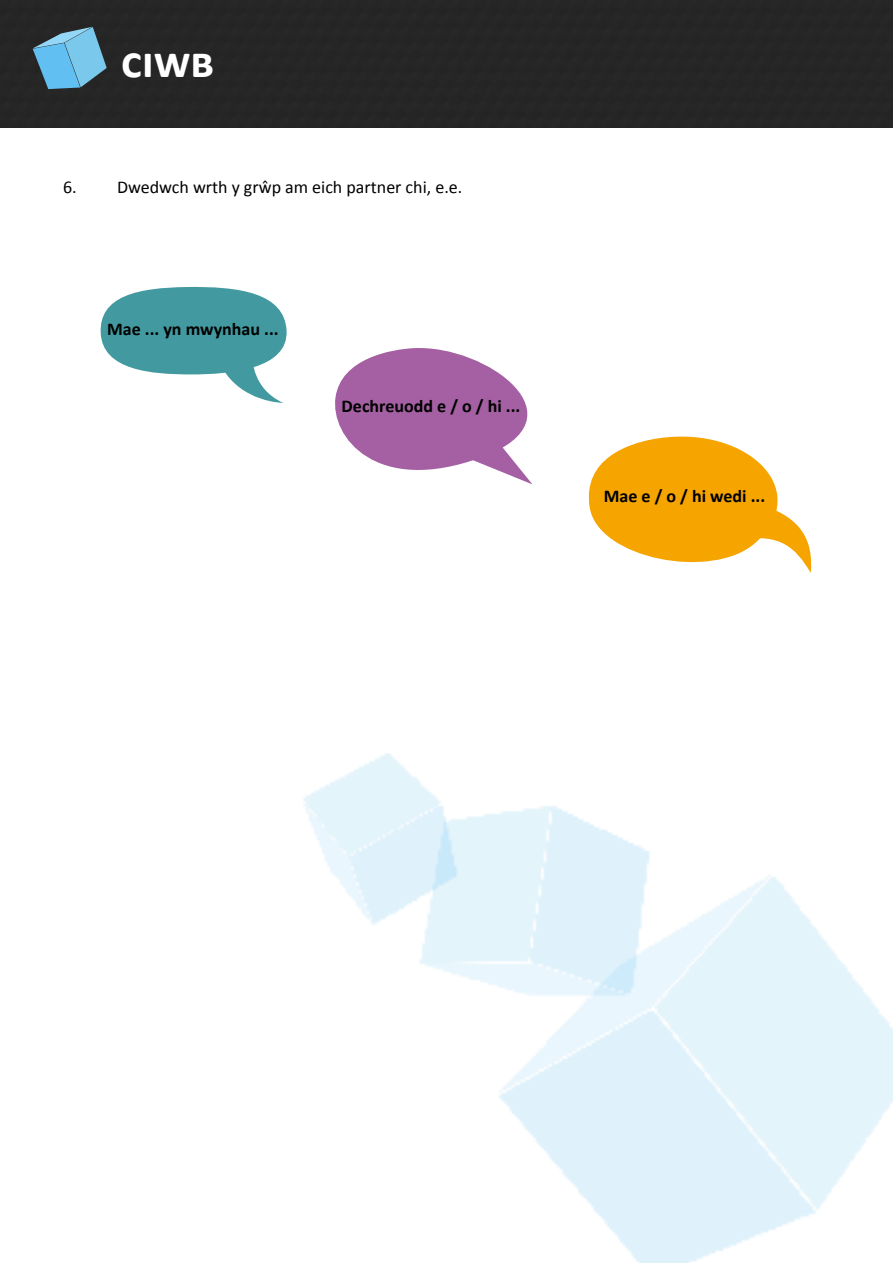
<style>
.page{position:relative;width:893px;height:1263px;background:#fff}
.page>*{position:absolute;margin:0;border:0;box-sizing:border-box;transform-origin:0 0}
.t1{font:700 45px "Calibri";color:#fff}
.t2{font:700 18px "Calibri";color:#000}
.t3{font:18px "Calibri";color:#000}
</style>
<div class="page">
<div style="left:0;top:0;width:893px;height:128px;background:#262626"></div>
<svg style="left:33px;top:27px;width:74px;height:62px"></svg>
<img style="left:303px;top:753px;width:590px;height:510px">
<svg style="left:100px;top:286px;width:187px;height:117px"></svg>
<svg style="left:335px;top:348px;width:477px;height:225px"></svg>
<h1 class="t1" style="left:121px;top:31px;width:95px">ciwb</h1>
<p class="t3" style="left:63px;top:174px;width:401px">6. Dwedwch wrth y grŵp am eich partner chi, e.e.</p>
<p class="t2" style="left:107px;top:316px;width:173px">Mae ... yn mwynhau ...</p>
<p class="t2" style="left:342px;top:394px;width:180px">Dechreuodd e / o / hi ...</p>
<p class="t2" style="left:604px;top:483px;width:163px">Mae e / o / hi wedi ...</p>
</div>
